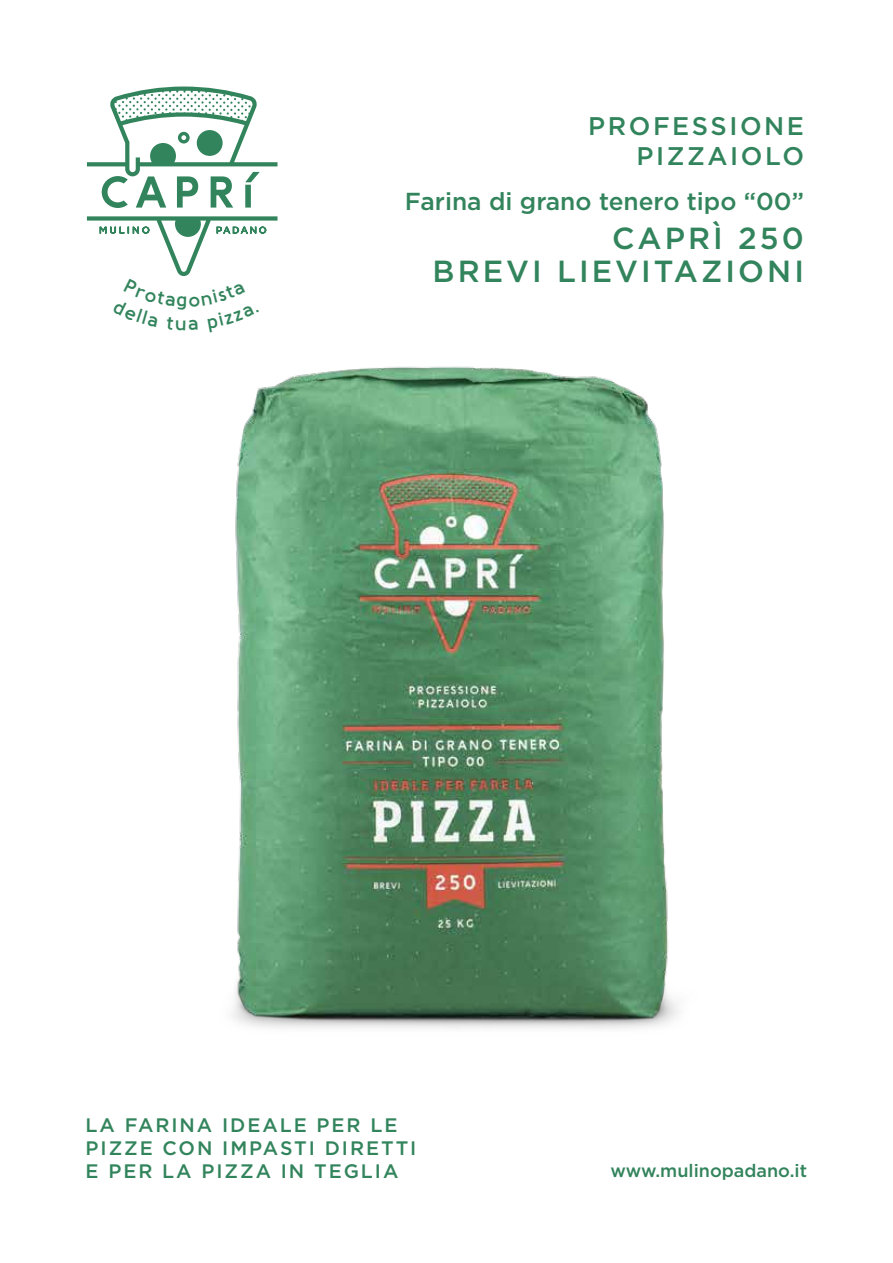
<style>
.page{position:relative;width:893px;height:1263px;background:#fff}
.page>*{position:absolute;margin:0;border:0;box-sizing:border-box;transform-origin:0 0}
.t1{font:500 30.45px/33px "Gotham";letter-spacing:.1em;color:#32845c;text-align:right}
.t2{font:500 25.5px/30px "Gotham";letter-spacing:.1em;color:#32845c;text-align:right}
.t3{font:500 24.6px "Gotham";color:#32845c}
.t4{font:500 19.5px/23.4px "Gotham";letter-spacing:.1em;color:#32845c}
.t5{font:500 18px "Gotham";color:#32845c}
</style>
<div class="page">
<img style="left:86px;top:162px;width:593px;height:867px">
<svg style="left:87px;top:87px;width:190px;height:245px"></svg>
<h2 class="t2" style="left:588px;top:110px;width:217px">PROFESSIONE<br>PIZZAIOLO</h2>
<p class="t3" style="left:405px;top:187px;width:401px">Farina di grano tenero tipo “00”</p>
<h1 class="t1" style="left:433px;top:221px;width:373px">CAPRÌ 250<br>BREVI LIEVITAZIONI</h1>
<p class="t4" style="left:86px;top:1112px;width:332px">LA FARINA IDEALE PER LE<br>PIZZE CON IMPASTI DIRETTI<br>E PER LA PIZZA IN TEGLIA</p>
<p class="t5" style="left:611px;top:1161px;width:198px">www.mulinopadano.it</p>
</div>
